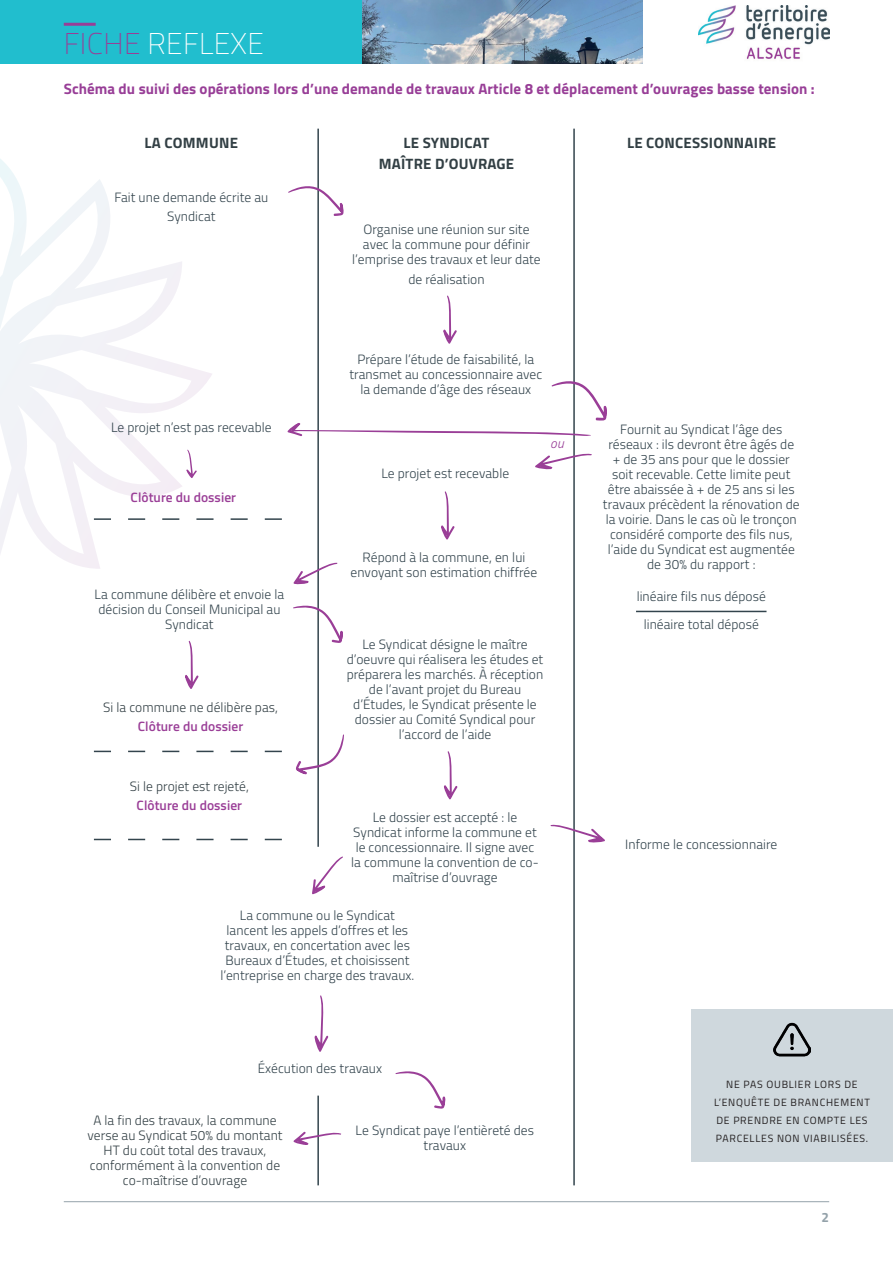
<style>
.page{position:relative;width:893px;height:1263px;background:#fff}
.page>*{position:absolute;margin:0;border:0;box-sizing:border-box;transform-origin:0 0}
.t1{font:100 30px "Titillium";letter-spacing:.01em;color:#fff}
.t2{font:700 15px "Titillium";letter-spacing:.005em;color:#983e97}
.t3{font:700 15px/20.7px "Titillium";letter-spacing:.015em;color:#323f44;text-align:center}
.t4{font:300 13.5px/15px "Titillium";letter-spacing:.005em;color:#33444d;text-align:center}
.t5{font:300 13.5px/15px "Titillium";letter-spacing:.005em;color:#323f44;text-align:center}
.t6{font:600 13.5px "Titillium";letter-spacing:.005em;color:#9a3e97}
.t7{font:italic 300 13.5px "Titillium";color:#983e97}
.t8{font:700 13.5px "Titillium";color:#94a2aa}
.t9{font:10.5px/18px "Titillium";letter-spacing:.07em;color:#231f20;text-align:center}
.s1{color:#983e97}
</style>
<div class="page">
<hr style="left:64px;top:1201px;width:765px;height:1px;background:#94a2aa">
<img style="left:361px;top:0;width:281px;height:64px">
<svg style="left:0;top:159px;width:212px;height:410px"></svg>
<div style="left:691px;top:1009px;width:202px;height:153px;background:#cfd8dd"></div>
<img style="left:774px;top:1022px;width:36px;height:35px">
<div style="left:0;top:0;width:361px;height:64px;background:#21bece"></div>
<hr style="left:64px;top:23px;width:32px;height:3px;background:#983e97">
<hr style="left:317px;top:129px;width:2px;height:718px;background:#33444d">
<hr style="left:573px;top:129px;width:2px;height:1056px;background:#33444d">
<svg style="left:288px;top:184px;width:56px;height:32px"></svg>
<svg style="left:443px;top:295px;width:14px;height:49px"></svg>
<svg style="left:94px;top:518px;width:188px;height:2px"></svg>
<svg style="left:94px;top:751px;width:188px;height:1px"></svg>
<svg style="left:94px;top:839px;width:188px;height:1px"></svg>
<svg style="left:186px;top:449px;width:11px;height:29px"></svg>
<svg style="left:441px;top:491px;width:14px;height:49px"></svg>
<svg style="left:293px;top:563px;width:45px;height:21px"></svg>
<svg style="left:293px;top:604px;width:50px;height:39px"></svg>
<svg style="left:185px;top:640px;width:14px;height:49px"></svg>
<svg style="left:296px;top:734px;width:48px;height:40px"></svg>
<svg style="left:444px;top:751px;width:14px;height:48px"></svg>
<svg style="left:312px;top:856px;width:31px;height:38px"></svg>
<svg style="left:314px;top:995px;width:15px;height:57px"></svg>
<hr style="left:636px;top:611px;width:130px;height:1px;background:#33444d">
<hr style="left:317px;top:1095px;width:2px;height:90px;background:#33444d">
<svg style="left:395px;top:1071px;width:51px;height:38px"></svg>
<svg style="left:293px;top:1131px;width:48px;height:14px"></svg>
<svg style="left:535px;top:453px;width:57px;height:16px"></svg>
<svg style="left:550px;top:824px;width:55px;height:19px"></svg>
<svg style="left:287px;top:379px;width:320px;height:57px"></svg>
<img style="left:698px;top:6px;width:131px;height:53px">
<h1 class="t1" style="left:64px;top:23px;width:202px"><span class="s1">FICHE</span> REFLEXE</h1>
<p class="t2" style="left:64px;top:77px;width:752px">Schéma du suivi des opérations lors d’une demande de travaux Article 8 et déplacement d’ouvrages basse tension :</p>
<p class="t3" style="left:145px;top:132px;width:95px">LA COMMUNE</p>
<p class="t3" style="left:379px;top:132px;width:137px">LE SYNDICAT<br>MAÎTRE D’OUVRAGE</p>
<p class="t3" style="left:627px;top:132px;width:151px">LE CONCESSIONNAIRE</p>
<p class="t4" style="left:114px;top:187px;width:155px;line-height:19.5px">Fait une demande écrite au<br>Syndicat</p>
<p class="t4" style="left:352px;top:222px;width:190px">Organise une réunion sur site avec la commune pour définir l’emprise des travaux et leur date</p>
<p class="t4" style="left:408px;top:271px;width:78px">de réalisation</p>
<p class="t4" style="left:111px;top:420px;width:162px">Le projet n’est pas recevable</p>
<p class="t6" style="left:131px;top:487px;width:107px">Clôture du dossier</p>
<p class="t4" style="left:349px;top:351px;width:194px">Prépare l’étude de faisabilité, la transmet au concessionnaire avec la demande d’âge des réseaux</p>
<p class="t4" style="left:381px;top:465px;width:129px">Le projet est recevable</p>
<p class="t7" style="left:550px;top:434px;width:15px">ou</p>
<p class="t4" style="left:95px;top:586px;width:191px">La commune délibère et envoie la décision du Conseil Municipal au<br>Syndicat</p>
<p class="t5" style="left:103px;top:699px;width:176px">Si la commune ne délibère pas,</p>
<p class="t6" style="left:138px;top:716px;width:107px">Clôture du dossier</p>
<p class="t5" style="left:130px;top:778px;width:121px">Si le projet est rejeté,</p>
<p class="t6" style="left:137px;top:795px;width:107px">Clôture du dossier</p>
<p class="t4" style="left:351px;top:549px;width:188px">Répond à la commune, en lui envoyant son estimation chiffrée</p>
<p class="t4" style="left:347px;top:636px;width:198px">Le Syndicat désigne le maître d’oeuvre qui réalisera les études et préparera les marchés. À réception de l’avant projet du Bureau d’Études, le Syndicat présente le dossier au Comité Syndical pour l’accord de l’aide</p>
<p class="t4" style="left:351px;top:809px;width:189px">Le dossier est accepté : le<br>Syndicat informe la commune et le concessionnaire. Il signe avec la commune la convention de co&shy;maîtrise d’ouvrage</p>
<p class="t4" style="left:220px;top:907px;width:195px">La commune ou le Syndicat lancent les appels d’offres et les travaux, en concertation avec les<br>Bureaux d’Études, et choisissent l’entreprise en charge des travaux.</p>
<p class="t4" style="left:258px;top:1060px;width:126px">Éxécution des travaux</p>
<p class="t5" style="left:87px;top:1112px;width:197px">A la fin des travaux, la commune verse au Syndicat 50% du montant<br>HT du coût total des travaux, conformément à la convention de co-maîtrise d’ouvrage</p>
<p class="t4" style="left:356px;top:1122px;width:180px">Le Syndicat paye l’entièreté des travaux</p>
<p class="t4" style="left:603px;top:421px;width:198px">Fournit au Syndicat l’âge des réseaux : ils devront être âgés de + de 35 ans pour que le dossier soit recevable. Cette limite peut être abaissée à + de 25 ans si les travaux précèdent la rénovation de la voirie. Dans le cas où le tronçon considéré comporte des fils nus, l’aide du Syndicat est augmentée de 30% du rapport :</p>
<p class="t4" style="left:637px;top:582px;width:131px;line-height:28px">linéaire fils nus déposé linéaire total déposé</p>
<p class="t4" style="left:625px;top:836px;width:154px">Informe le concessionnaire</p>
<p class="t9" style="left:714px;top:1075px;width:157px">NE PAS OUBLIER LORS DE<br>L’ENQUÊTE DE BRANCHEMENT<br>DE PRENDRE EN COMPTE LES<br>PARCELLES NON VIABILISÉES.</p>
<p class="t8" style="left:822px;top:1207px;width:9px">2</p>
</div>
